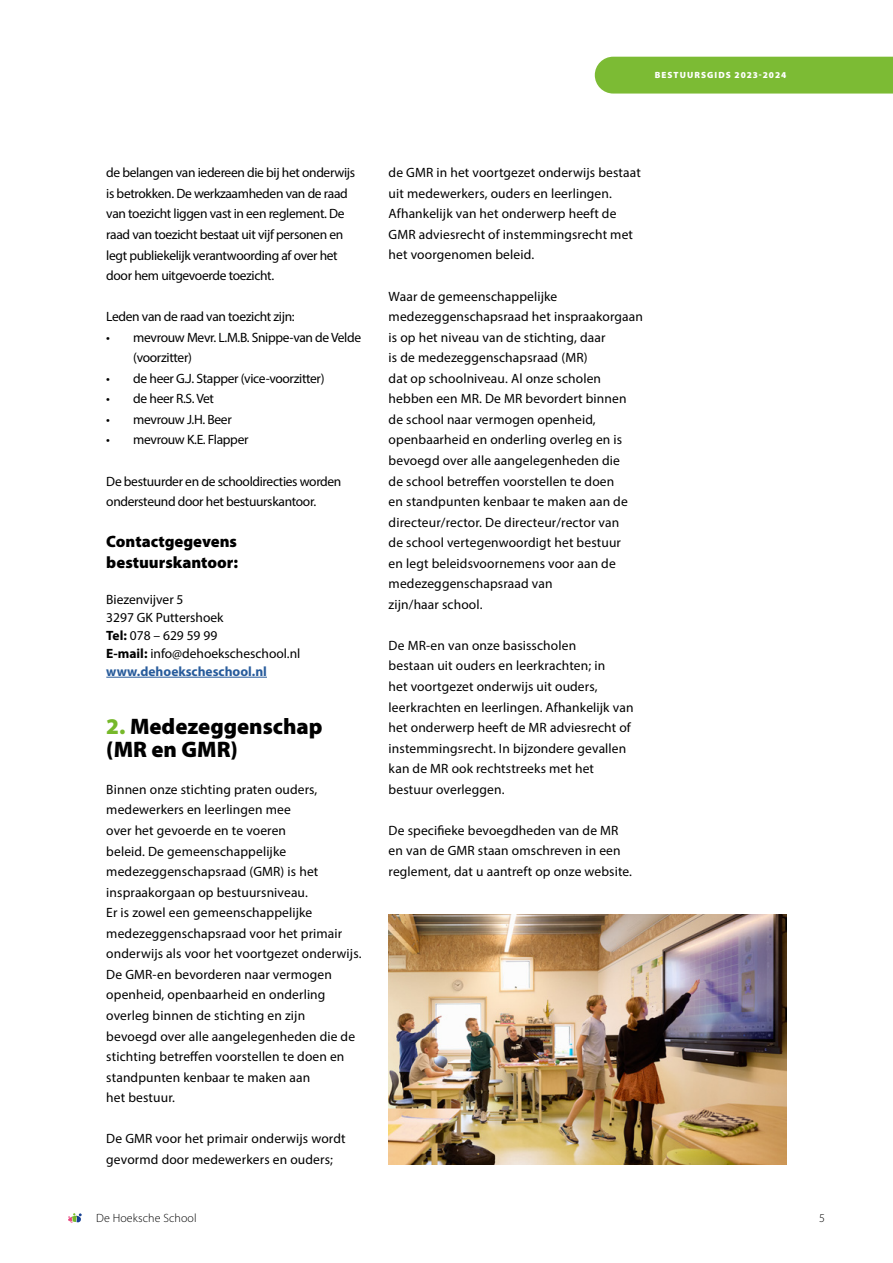
<style>
.page{position:relative;width:893px;height:1263px;background:#fff}
.page>*{position:absolute;margin:0;border:0;box-sizing:border-box;transform-origin:0 0}
.t1{font:900 22.5px/22.5px "Myriad Pro";color:#000}
.t2{font:900 16.5px/20.5px "Myriad Pro";color:#000}
.t3{font:13.5px/20.5px "Myriad Pro";letter-spacing:.01em;color:#000}
.t4{font:13.5px/20.5px "Myriad Pro";letter-spacing:-.025em;color:#000}
.t5{font:300 12px "Myriad Pro";letter-spacing:.01em;color:#000}
.t6{font:900 9px "Myriad Pro";letter-spacing:.12em;color:#fff}
.s1{font-weight:700}
.s2{font-weight:700;color:#275b9b}
.s3{color:#76b82a}
</style>
<div class="page">
<svg style="left:68px;top:1213px;width:14px;height:10px"></svg>
<div style="left:595px;top:57px;width:298px;height:37px;background:#7cbb34"></div>
<hr style="left:106px;top:677px;width:161px;height:1px;background:#275b9b">
<img style="left:389px;top:914px;width:398px;height:250px">
<p class="t6" style="left:655px;top:69px;width:133px">BESTUURSGIDS 2023-2024</p>
<p class="t4" style="left:106px;top:162px;width:250px">de belangen van iedereen die bij het onderwijs is betrokken. De werkzaamheden van de raad van toezicht liggen vast in een reglement. De raad van toezicht bestaat uit vijf personen en legt publiekelijk verantwoording af over het door hem uitgevoerde toezicht.</p>
<p class="t4" style="left:106px;top:306px;width:190px">Leden van de raad van toezicht zijn:</p>
<p class="t4" style="left:133px;top:327px;width:229px;text-indent:-27px">• mevrouw Mevr. L.M.B. Snippe-van de Velde (voorzitter)</p>
<p class="t4" style="left:106px;top:368px;width:220px">• de heer G.J. Stapper (vice-voorzitter)</p>
<p class="t4" style="left:106px;top:388px;width:109px">• de heer R.S. Vet</p>
<p class="t4" style="left:106px;top:409px;width:127px">• mevrouw J.H. Beer</p>
<p class="t4" style="left:106px;top:429px;width:144px">• mevrouw K.E. Flapper</p>
<p class="t4" style="left:106px;top:470px;width:237px">De bestuurder en de schooldirecties worden ondersteund door het bestuurskantoor.</p>
<p class="t2" style="left:106px;top:531px;width:133px">Contactgegevens bestuurskantoor:</p>
<p class="t3" style="left:106px;top:590px;width:196px;line-height:18px">Biezenvijver 5<br>3297 GK Puttershoek<br><span class="s1">Tel:</span> 078 – 629 59 99<br><span class="s1">E-mail:</span> info@dehoekscheschool.nl <span class="s2">www.dehoekscheschool.nl</span></p>
<h1 class="t1" style="left:106px;top:715px;width:218px"><span class="s3">2.</span> Medezeggenschap (MR en GMR)</h1>
<p class="t3" style="left:106px;top:779px;width:257px">Binnen onze stichting praten ouders, medewerkers en leerlingen mee<br>over het gevoerde en te voeren<br>beleid. De gemeenschappelijke medezeggenschapsraad (GMR) is het inspraakorgaan op bestuursniveau.<br>Er is zowel een gemeenschappelijke medezeggenschapsraad voor het primair onderwijs als voor het voortgezet onderwijs.<br>De GMR-en bevorderen naar vermogen openheid, openbaarheid en onderling overleg binnen de stichting en zijn<br>bevoegd over alle aangelegenheden die de stichting betreffen voorstellen te doen en standpunten kenbaar te maken aan<br>het bestuur.</p>
<p class="t3" style="left:106px;top:1128px;width:241px">De GMR voor het primair onderwijs wordt gevormd door medewerkers en ouders;</p>
<p class="t3" style="left:389px;top:162px;width:254px">de GMR in het voortgezet onderwijs bestaat uit medewerkers, ouders en leerlingen.<br>Afhankelijk van het onderwerp heeft de GMR adviesrecht of instemmingsrecht met het voorgenomen beleid.</p>
<p class="t3" style="left:389px;top:286px;width:256px">Waar de gemeenschappelijke medezeggenschapsraad het inspraakorgaan is op het niveau van de stichting, daar<br>is de medezeggenschapsraad (MR)<br>dat op schoolniveau. Al onze scholen hebben een MR. De MR bevordert binnen de school naar vermogen openheid, openbaarheid en onderling overleg en is bevoegd over alle aangelegenheden die<br>de school betreffen voorstellen te doen<br>en standpunten kenbaar te maken aan de directeur/rector. De directeur/rector van<br>de school vertegenwoordigt het bestuur<br>en legt beleidsvoornemens voor aan de medezeggenschapsraad van<br>zijn/haar school.</p>
<p class="t3" style="left:389px;top:635px;width:246px">De MR-en van onze basisscholen<br>bestaan uit ouders en leerkrachten; in<br>het voortgezet onderwijs uit ouders, leerkrachten en leerlingen. Afhankelijk van het onderwerp heeft de MR adviesrecht of instemmingsrecht. In bijzondere gevallen kan de MR ook rechtstreeks met het bestuur overleggen.</p>
<p class="t3" style="left:389px;top:820px;width:245px">De specifieke bevoegdheden van de MR en van de GMR staan omschreven in een reglement, dat u aantreft op onze website.</p>
<p class="t5" style="left:96px;top:1212px;width:102px">De Hoeksche School</p>
<p class="t5" style="left:819px;top:1212px;width:7px">5</p>
</div>
